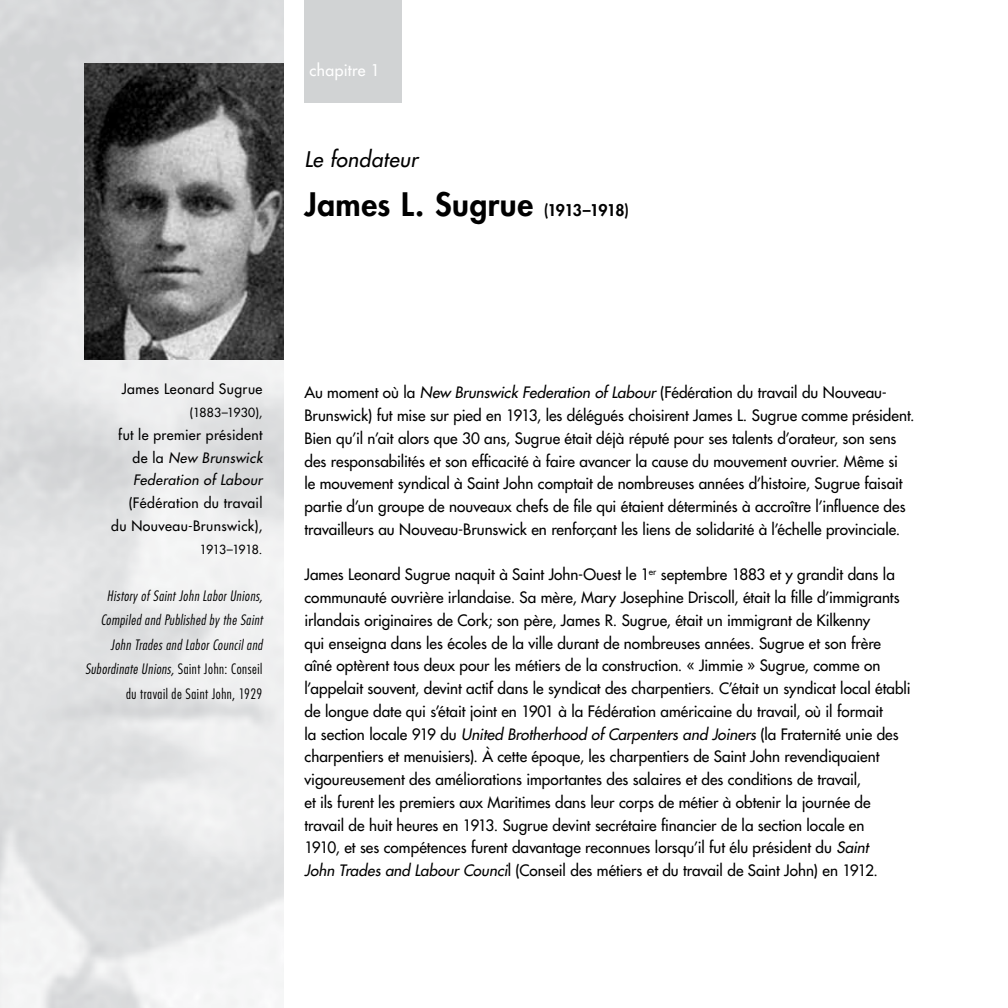
<style>
.page{position:relative;width:1008px;height:1008px;background:#fff}
.page>*{position:absolute;margin:0;border:0;box-sizing:border-box;transform-origin:0 0}
.t1{font:800 31.5px "Futura";letter-spacing:.02em;color:#000}
.t2{font:italic 21px "Futura";letter-spacing:.02em;color:#000}
.t3{font:15.75px "Futura";letter-spacing:.025em;color:#fff}
.t4{font:15.4px/22.8px "Futura";color:#000}
.t5{font:italic 300 condensed 14px/24.5px "Futura";letter-spacing:.04em;color:#000;text-align:right}
.t6{font:14px/22.8px "Futura";letter-spacing:.03em;color:#000;text-align:right}
.t7{font:italic 14px/22.8px "Futura";letter-spacing:.025em;color:#000;text-align:justify}
.t8{font:12.25px "Futura";letter-spacing:.01em;color:#000}
.t9{font:12.25px "Futura";letter-spacing:-.04em;color:#000}
.s1{font-size:15.75px}
.s2{font-style:normal}
.s3{font-style:italic}
</style>
<div class="page">
<div style="left:304px;top:0;width:98px;height:102px;background:#d1d3d4"></div>
<img style="left:84px;top:63px;width:200px;height:297px">
<p class="t3" style="left:309px;top:60px;width:72px">chapitre 1</p>
<h2 class="t2" style="left:304px;top:146px;width:115px">Le fondateur</h2>
<h1 class="t1" style="left:304px;top:184px;width:326px">James L. Sugrue <span class="s1">(1913–1918)</span></h1>
<p class="t6" style="left:122px;top:378px;width:142px">James Leonard Sugrue</p>
<p class="t8" style="left:190px;top:405px;width:74px">(1883–1930),</p>
<p class="t7" style="left:133px;top:423px;width:131px;text-indent:-14px"><span class="s2">fut le premier président de la</span> New Brunswick Federation of Labour</p>
<p class="t6" style="left:111px;top:491px;width:153px">(Fédération du travail du Nouveau-Brunswick),</p>
<p class="t9" style="left:200px;top:541px;width:64px">1913–1918.</p>
<p class="t5" style="left:85px;top:583px;width:179px">History of Saint John Labor Unions, Compiled and Published by the Saint John Trades and Labor Council and Subordinate Unions, <span class="s2">Saint John: Conseil du travail de Saint John, 1929</span></p>
<p class="t4" style="left:304px;top:381px;width:612px">Au moment où la <span class="s3">New Brunswick Federation of Labour</span> (Fédération du travail du Nouveau-Brunswick) fut mise sur pied en 1913, les délégués choisirent James L. Sugrue comme président.<br>Bien qu’il n’ait alors que 30 ans, Sugrue était déjà réputé pour ses talents d’orateur, son sens des responsabilités et son efficacité à faire avancer la cause du mouvement ouvrier. Même si<br>le mouvement syndical à Saint John comptait de nombreuses années d’histoire, Sugrue faisait partie d’un groupe de nouveaux chefs de file qui étaient déterminés à accroître l’influence des travailleurs au Nouveau-Brunswick en renforçant les liens de solidarité à l’échelle provinciale.</p>
<p class="t4" style="left:304px;top:563px;width:608px">James Leonard Sugrue naquit à Saint John-Ouest le 1<sup>er</sup> septembre 1883 et y grandit dans la communauté ouvrière irlandaise. Sa mère, Mary Josephine Driscoll, était la fille d’immigrants irlandais originaires de Cork; son père, James R. Sugrue, était un immigrant de Kilkenny<br>qui enseigna dans les écoles de la ville durant de nombreuses années. Sugrue et son frère aîné optèrent tous deux pour les métiers de la construction. « Jimmie » Sugrue, comme on l’appelait souvent, devint actif dans le syndicat des charpentiers. C’était un syndicat local établi de longue date qui s’était joint en 1901 à la Fédération américaine du travail, où il formait<br>la section locale 919 du <span class="s3">United Brotherhood of Carpenters and Joiners</span> (la Fraternité unie des charpentiers et menuisiers). À cette époque, les charpentiers de Saint John revendiquaient vigoureusement des améliorations importantes des salaires et des conditions de travail,<br>et ils furent les premiers aux Maritimes dans leur corps de métier à obtenir la journée de travail de huit heures en 1913. Sugrue devint secrétaire financier de la section locale en<br>1910, et ses compétences furent davantage reconnues lorsqu’il fut élu président du <span class="s3">Saint<br>John Trades and Labour Counci</span>l (Conseil des métiers et du travail de Saint John) en 1912.</p>
</div>
